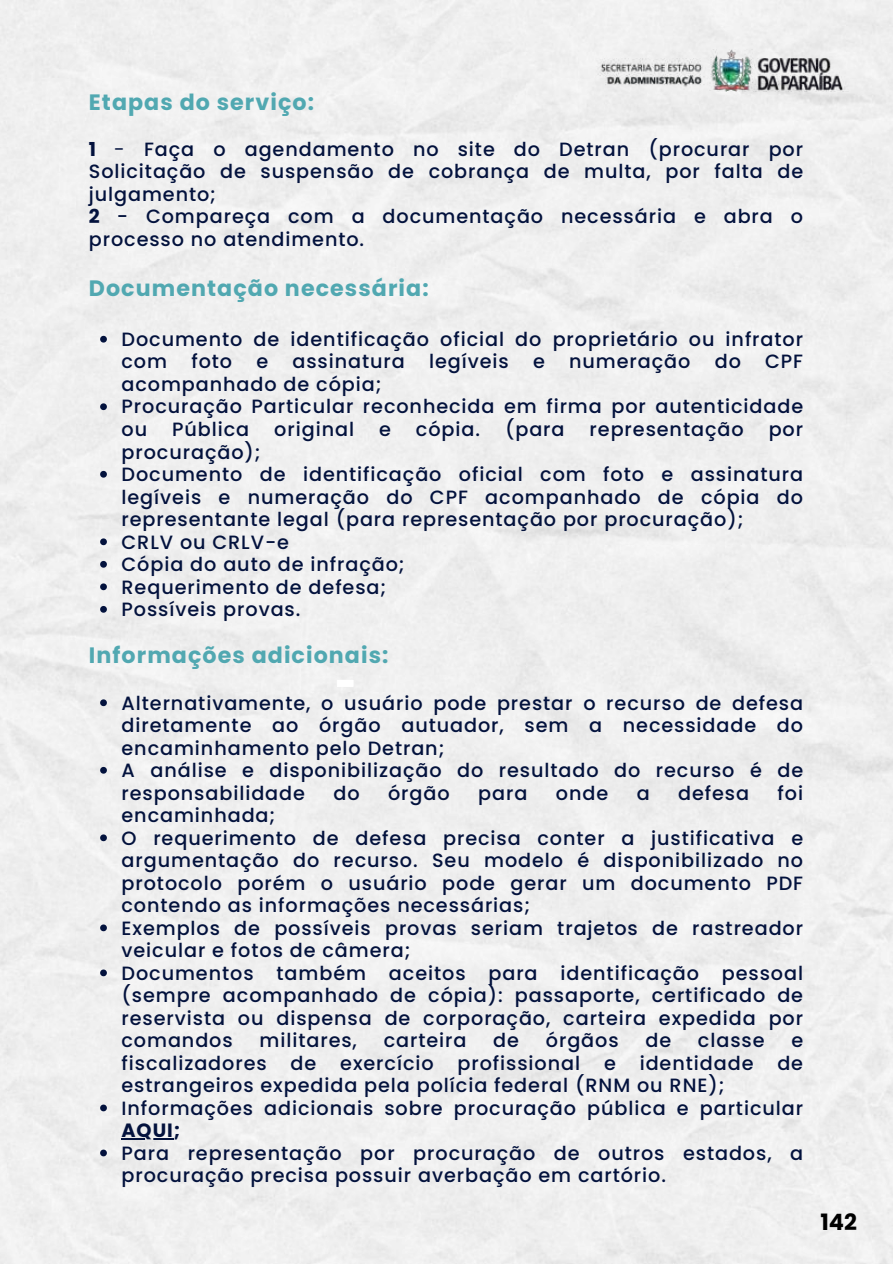
<style>
.page{position:relative;width:893px;height:1264px;background:#fff}
.page>*{position:absolute;margin:0;border:0;box-sizing:border-box;transform-origin:0 0}
.t1{font:700 22.5px "Poppins";color:#000}
.t2{font:700 22.2px "Poppins";letter-spacing:.05em;color:#51a8b1}
.t3{font:500 19.2px/22.5px "Poppins";letter-spacing:.05em;color:#03123d}
.t4{font:700 19.2px "Poppins";color:#03123d}
.s1{font-weight:700}
.s2{font-weight:400}
</style>
<div class="page">
<div style="left:0;top:0;width:892px;height:1263px;background:#efefef"></div>
<div style="left:337px;top:680px;width:16px;height:6px;background:#fff"></div>
<img style="left:579px;top:50px;width:286px;height:41px">
<svg style="left:100px;top:336px;width:7px;height:6px"></svg>
<svg style="left:100px;top:403px;width:7px;height:7px"></svg>
<svg style="left:100px;top:471px;width:7px;height:6px"></svg>
<svg style="left:100px;top:538px;width:7px;height:7px"></svg>
<svg style="left:100px;top:561px;width:7px;height:6px"></svg>
<svg style="left:100px;top:583px;width:7px;height:7px"></svg>
<svg style="left:100px;top:606px;width:7px;height:6px"></svg>
<svg style="left:100px;top:699px;width:7px;height:7px"></svg>
<svg style="left:100px;top:767px;width:7px;height:6px"></svg>
<svg style="left:100px;top:834px;width:7px;height:7px"></svg>
<svg style="left:100px;top:924px;width:7px;height:7px"></svg>
<svg style="left:100px;top:969px;width:7px;height:7px"></svg>
<svg style="left:100px;top:1104px;width:7px;height:7px"></svg>
<hr style="left:121px;top:1138px;width:53px;height:1px;background:#03123d">
<svg style="left:100px;top:1149px;width:7px;height:7px"></svg>
<p class="t2" style="left:89px;top:89px;width:227px">E tapas do serviço:</p>
<p class="t3" style="left:89px;top:138px;width:715px"><span class="s1">1</span> <span class="s2">-</span> Faça o agendamento no site do Detran (procurar por Solicitação de suspensão de cobrança de multa, por falta de julgamento;<br><span class="s1">2</span> - Compareça com a documentação necessária e abra o processo no atendimento.</p>
<p class="t2" style="left:89px;top:276px;width:341px">Documentação necessária:</p>
<p class="t3" style="left:121px;top:328px;width:683px">Documento de identificação oficial do proprietário ou infrator com</p>
<p class="t3" style="left:191px;top:350px;width:42px">foto</p>
<p class="t3" style="left:256px;top:350px;width:13px">e</p>
<p class="t3" style="left:292px;top:350px;width:114px">assinatura</p>
<p class="t3" style="left:429px;top:350px;width:81px">legíveis</p>
<p class="t3" style="left:533px;top:350px;width:13px">e</p>
<p class="t3" style="left:569px;top:350px;width:123px">numeração</p>
<p class="t3" style="left:714px;top:350px;width:28px">do</p>
<p class="t3" style="left:765px;top:350px;width:39px">CPF</p>
<p class="t3" style="left:121px;top:373px;width:683px">acompanhado de cópia;<br>Procuração Particular reconhecida em firma por autenticidade ou</p>
<p class="t3" style="left:172px;top:418px;width:79px">Pública</p>
<p class="t3" style="left:274px;top:418px;width:81px">original</p>
<p class="t3" style="left:379px;top:418px;width:13px">e</p>
<p class="t3" style="left:416px;top:418px;width:66px">cópia.</p>
<p class="t3" style="left:505px;top:418px;width:61px">(para</p>
<p class="t3" style="left:589px;top:418px;width:155px">representação</p>
<p class="t3" style="left:768px;top:418px;width:36px">por</p>
<p class="t3" style="left:121px;top:440px;width:683px">procuração);<br>Documento de identificação oficial com foto e assinatura legíveis e numeração do CPF acompanhado de cópia do representante legal (para representação por procuração);<br>CRLV ou CRLV-e<br>Cópia do auto de infração;<br>Requerimento de defesa;<br>Possíveis provas.</p>
<p class="t2" style="left:89px;top:642px;width:301px">Informações adicionais:</p>
<p class="t3" style="left:121px;top:691px;width:683px">Alternativamente, o usuário pode prestar o recurso de defesa diretamente ao órgão autuador, sem a necessidade do encaminhamento pelo Detran;<br>A análise e disponibilização do resultado do recurso é de responsabilidade</p>
<p class="t3" style="left:333px;top:781px;width:28px">do</p>
<p class="t3" style="left:388px;top:781px;width:63px">órgão</p>
<p class="t3" style="left:478px;top:781px;width:51px">para</p>
<p class="t3" style="left:556px;top:781px;width:54px">onde</p>
<p class="t3" style="left:636px;top:781px;width:15px">a</p>
<p class="t3" style="left:678px;top:781px;width:72px">defesa</p>
<p class="t3" style="left:777px;top:781px;width:27px">foi</p>
<p class="t3" style="left:121px;top:804px;width:683px">encaminhada;<br>O requerimento de defesa precisa conter a justificativa e argumentação do recurso. Seu modelo é disponibilizado no protocolo porém o usuário pode gerar um documento PDF contendo as informações necessárias;<br>Exemplos de possíveis provas seriam trajetos de rastreador veicular e fotos de câmera;<br>Documentos também aceitos para identificação pessoal (sempre acompanhado de cópia): passaporte, certificado de reservista ou dispensa de corporação, carteira expedida por comandos</p>
<p class="t3" style="left:259px;top:1029px;width:99px">militares,</p>
<p class="t3" style="left:383px;top:1029px;width:84px">carteira</p>
<p class="t3" style="left:493px;top:1029px;width:27px">de</p>
<p class="t3" style="left:546px;top:1029px;width:74px">órgãos</p>
<p class="t3" style="left:645px;top:1029px;width:27px">de</p>
<p class="t3" style="left:698px;top:1029px;width:68px">classe</p>
<p class="t3" style="left:121px;top:1029px;width:683px;text-indent:669px">e fiscalizadores de exercício profissional e identidade de estrangeiros expedida pela polícia federal (RNM ou RNE); Informações adicionais sobre procuração pública e particular</p>
<p class="t4" style="left:121px;top:1119px;width:60px">AQUI;</p>
<p class="t3" style="left:121px;top:1141px;width:683px">Para representação por procuração de outros estados, a procuração precisa possuir averbação em cartório.</p>
<p class="t1" style="left:820px;top:1208px;width:38px">142</p>
</div>
